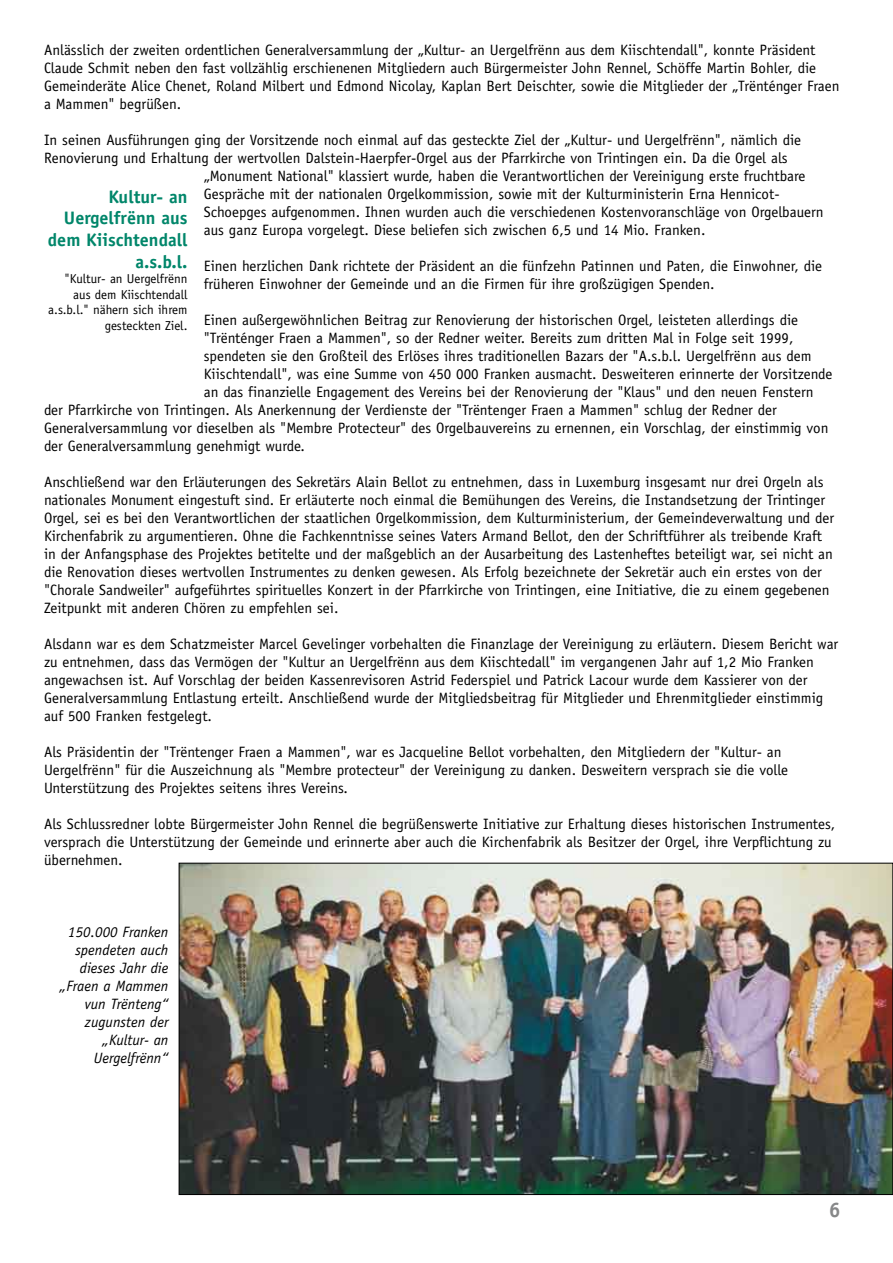
<style>
.page{position:relative;width:893px;height:1263px;background:#fff}
.page>*{position:absolute;margin:0;border:0;box-sizing:border-box;transform-origin:0 0}
.t1{font:700 18.15px/21.8px "Officina Sans";color:#00866a;text-align:right}
.t2{font:15px/18px "Officina Sans";color:#000}
.t3{font:italic 15px/18px "Officina Sans";color:#000;text-align:right}
.t4{font:12.9px/15.5px "Officina Sans";color:#000;text-align:right}
</style>
<div class="page">
<img style="left:181px;top:865px;width:710px;height:328px">
<p class="t2" style="left:44px;top:41px;width:797px">Anlässlich der zweiten ordentlichen Generalversammlung der „Kultur- an Uergelfrënn aus dem Kiischtendall", konnte Präsident Claude Schmit neben den fast vollzählig erschienenen Mitgliedern auch Bürgermeister John Rennel, Schöffe Martin Bohler, die Gemeinderäte Alice Chenet, Roland Milbert und Edmond Nicolay, Kaplan Bert Deischter, sowie die Mitglieder der „Trënténger Fraen a Mammen" begrüßen.</p>
<p class="t2" style="left:44px;top:131px;width:758px">In seinen Ausführungen ging der Vorsitzende noch einmal auf das gesteckte Ziel der „Kultur- und Uergelfrënn", nämlich die</p>
<p class="t2" style="left:44px;top:149px;width:745px">Renovierung und Erhaltung der wertvollen Dalstein-Haerpfer-Orgel aus der Pfarrkirche von Trintingen ein. Da die Orgel als</p>
<p class="t2" style="left:204px;top:167px;width:603px">„Monument National" klassiert wurde, haben die Verantwortlichen der Vereinigung erste fruchtbare</p>
<p class="t2" style="left:204px;top:185px;width:577px">Gespräche mit der nationalen Orgelkommission, sowie mit der Kulturministerin Erna Hennicot-</p>
<p class="t2" style="left:204px;top:203px;width:621px">Schoepges aufgenommen. Ihnen wurden auch die verschiedenen Kostenvoranschläge von Orgelbauern</p>
<p class="t2" style="left:204px;top:221px;width:503px">aus ganz Europa vorgelegt. Diese beliefen sich zwischen 6,5 und 14 Mio. Franken.</p>
<p class="t2" style="left:204px;top:257px;width:620px">Einen herzlichen Dank richtete der Präsident an die fünfzehn Patinnen und Paten, die Einwohner, die früheren Einwohner der Gemeinde und an die Firmen für ihre großzügigen Spenden.</p>
<p class="t2" style="left:204px;top:311px;width:596px">Einen außergewöhnlichen Beitrag zur Renovierung der historischen Orgel, leisteten allerdings die</p>
<p class="t2" style="left:204px;top:329px;width:591px">"Trënténger Fraen a Mammen", so der Redner weiter. Bereits zum dritten Mal in Folge seit 1999,</p>
<p class="t2" style="left:204px;top:347px;width:609px">spendeten sie den Großteil des Erlöses ihres traditionellen Bazars der "A.s.b.l. Uergelfrënn aus dem</p>
<p class="t2" style="left:204px;top:365px;width:630px">Kiischtendall", was eine Summe von 450 000 Franken ausmacht. Desweiteren erinnerte der Vorsitzende</p>
<p class="t2" style="left:204px;top:383px;width:611px">an das finanzielle Engagement des Vereins bei der Renovierung der "Klaus" und den neuen Fenstern</p>
<p class="t2" style="left:44px;top:401px;width:734px">der Pfarrkirche von Trintingen. Als Anerkennung der Verdienste der "Trëntenger Fraen a Mammen" schlug der Redner der</p>
<p class="t2" style="left:44px;top:419px;width:786px">Generalversammlung vor dieselben als "Membre Protecteur" des Orgelbauvereins zu ernennen, ein Vorschlag, der einstimmig von</p>
<p class="t2" style="left:44px;top:437px;width:262px">der Generalversammlung genehmigt wurde.</p>
<p class="t2" style="left:44px;top:473px;width:792px">Anschließend war den Erläuterungen des Sekretärs Alain Bellot zu entnehmen, dass in Luxemburg insgesamt nur drei Orgeln als nationales Monument eingestuft sind. Er erläuterte noch einmal die Bemühungen des Vereins, die Instandsetzung der Trintinger Orgel, sei es bei den Verantwortlichen der staatlichen Orgelkommission, dem Kulturministerium, der Gemeindeverwaltung und der Kirchenfabrik zu argumentieren. Ohne die Fachkenntnisse seines Vaters Armand Bellot, den der Schriftführer als treibende Kraft in der Anfangsphase des Projektes betitelte und der maßgeblich an der Ausarbeitung des Lastenheftes beteiligt war, sei nicht an die Renovation dieses wertvollen Instrumentes zu denken gewesen. Als Erfolg bezeichnete der Sekretär auch ein erstes von der "Chorale Sandweiler" aufgeführtes spirituelles Konzert in der Pfarrkirche von Trintingen, eine Initiative, die zu einem gegebenen Zeitpunkt mit anderen Chören zu empfehlen sei.</p>
<p class="t2" style="left:44px;top:635px;width:796px">Alsdann war es dem Schatzmeister Marcel Gevelinger vorbehalten die Finanzlage der Vereinigung zu erläutern. Diesem Bericht war zu entnehmen, dass das Vermögen der "Kultur an Uergelfrënn aus dem Kiischtedall" im vergangenen Jahr auf 1,2 Mio Franken angewachsen ist. Auf Vorschlag der beiden Kassenrevisoren Astrid Federspiel und Patrick Lacour wurde dem Kassierer von der Generalversammlung Entlastung erteilt. Anschließend wurde der Mitgliedsbeitrag für Mitglieder und Ehrenmitglieder einstimmig auf 500 Franken festgelegt.</p>
<p class="t2" style="left:44px;top:743px;width:746px">Als Präsidentin der "Trëntenger Fraen a Mammen", war es Jacqueline Bellot vorbehalten, den Mitgliedern der "Kultur- an<br>Uergelfrënn" für die Auszeichnung als "Membre protecteur" der Vereinigung zu danken. Desweitern versprach sie die volle<br>Unterstützung des Projektes seitens ihres Vereins.</p>
<p class="t2" style="left:44px;top:815px;width:793px">Als Schlussredner lobte Bürgermeister John Rennel die begrüßenswerte Initiative zur Erhaltung dieses historischen Instrumentes, versprach die Unterstützung der Gemeinde und erinnerte aber auch die Kirchenfabrik als Besitzer der Orgel, ihre Verpflichtung zu übernehmen.</p>
<p class="t1" style="left:48px;top:185px;width:141px">Kultur- an<br>Uergelfrënn aus dem Kiischtendall a.s.b.l.</p>
<p class="t4" style="left:48px;top:271px;width:141px">"Kultur- an Uergelfrënn aus dem Kiischtendall a.s.b.l." nähern sich ihrem gesteckten Ziel.</p>
<p class="t3" style="left:60px;top:923px;width:110px">150.000 Franken spendeten auch dieses Jahr die „Fraen a Mammen vun Trënteng“ zugunsten der „Kultur- an<br>Uergelfrënn“</p>
</div>
